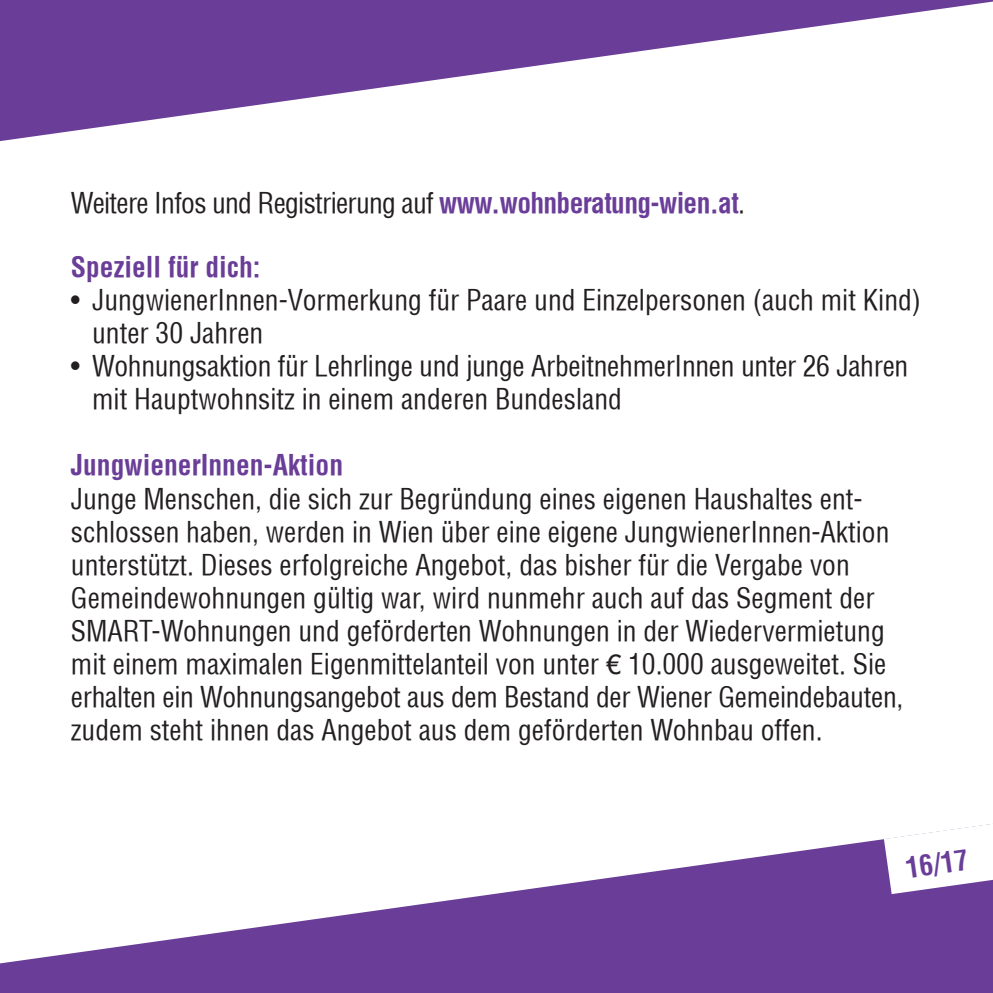
<style>
.page{position:relative;width:993px;height:993px;background:#fff}
.page>*{position:absolute;margin:0;border:0;box-sizing:border-box;transform-origin:0 0}
.t1{font:condensed 27.5px/33px "Helvetica";color:#231f20}
.t2{font:condensed 27.5px "Helvetica";letter-spacing:-.025em;color:#231f20}
.t3{font:700 condensed 27.5px "Helvetica";color:#6a3e98}
.s1{font-weight:700;color:#6a3e98}
.s2{font-family:"Helvetica Neue";font-stretch:normal}
</style>
<div class="page">
<svg style="left:0;top:0;width:992px;height:141px;fill:#6a3e98"></svg>
<svg style="left:0;top:839px;width:992px;height:153px;fill:#6a3e98"></svg>
<svg style="left:883px;top:824px;width:109px;height:69px"></svg>
<p class="t2" style="left:71px;top:186px;width:675px">Weitere Infos und Registrierung auf <span class="s1">www.wohnberatung-wien.at</span>.</p>
<p class="t3" style="left:71px;top:250px;width:191px">Speziell für dich:</p>
<p class="t1" style="left:92px;top:283px;width:830px;text-indent:-21px">• JungwienerInnen-Vormerkung für Paare und Einzelpersonen (auch mit Kind) unter 30 Jahren</p>
<p class="t1" style="left:92px;top:349px;width:817px;text-indent:-21px">• Wohnungsaktion für Lehrlinge und junge ArbeitnehmerInnen unter 26 Jahren mit Hauptwohnsitz in einem anderen Bundesland</p>
<p class="t3" style="left:71px;top:448px;width:273px">JungwienerInnen-Aktion</p>
<p class="t1" style="left:71px;top:481px;width:833px">Junge Menschen, die sich zur Begründung eines eigenen Haushaltes ent&shy;schlossen haben, werden in Wien über eine eigene JungwienerInnen-Aktion unterstützt. Dieses erfolgreiche Angebot, das bisher für die Vergabe von Gemeindewohnungen gültig war, wird nunmehr auch auf das Segment der SMART-Wohnungen und geförderten Wohnungen in der Wiedervermietung mit einem maximalen Eigenmittelanteil von unter <span class="s2">€</span> 10.000 ausgeweitet. Sie erhalten ein Wohnungsangebot aus dem Bestand der Wiener Gemeindebauten, zudem steht ihnen das Angebot aus dem geförderten Wohnbau offen.</p>
<p class="t3" style="left:903px;top:850px;width:64px;rotate:-8deg">16/17</p>
</div>
